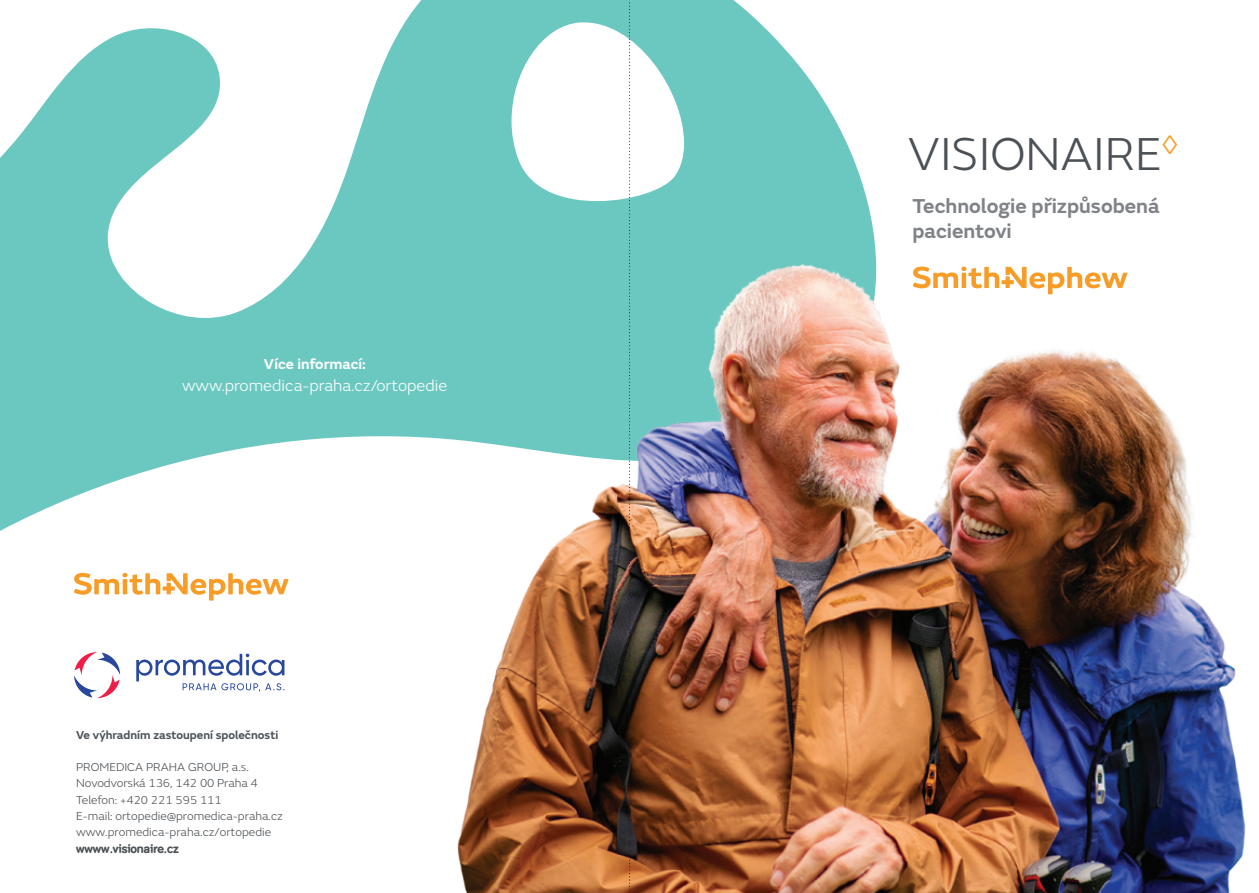
<style>
.page{position:relative;width:1259px;height:893px;background:#fff}
.page>*{position:absolute;margin:0;border:0;box-sizing:border-box;transform-origin:0 0}
.t1{font:300 48.15px "SN Emeric";color:#4b5156}
.t2{font:600 21px/25.2px "SN Emeric";color:#7f8287}
.t3{font:300 16.5px "SN Emeric";color:#fff}
.t4{font:600 15px "SN Emeric";color:#fff}
.t5{font:300 12px/16.4px "SN Emeric";color:#4b5156}
.t6{font:600 12px "SN Emeric";color:#4b5156}
.s1{font-family:"Smith&Nephew Product";font-weight:400}
</style>
<div class="page">
<svg style="left:0;top:28px;width:227px;height:647px;fill:#6bc8c0"></svg>
<svg style="left:74px;top:573px;width:153px;height:28px"></svg>
<svg style="left:136px;top:654px;width:91px;height:37px"></svg>
<svg style="left:74px;top:652px;width:46px;height:46px"></svg>
<img style="left:227px;top:0;width:1019px;height:893px">
<svg style="left:629px;top:0;width:1px;height:893px"></svg>
<p class="t4" style="left:264px;top:355px;width:104px">Více informací:</p>
<p class="t3" style="left:182px;top:375px;width:267px">www.promedica-praha.cz/ortopedie</p>
<p class="t6" style="left:76px;top:727px;width:204px">Ve výhradním zastoupení společnosti</p>
<p class="t5" style="left:76px;top:759px;width:208px">PROMEDICA PRAHA GROUP, a.s.<br>Novodvorská 136, 142 00 Praha 4<br>Telefon: +420 221 595 111<br>E-mail: ortopedie@promedica-praha.cz www.promedica-praha.cz/ortopedie <span class="s1">wwww.visionaire.cz</span></p>
<p class="t1" style="left:908px;top:125px;width:272px">VISIONAIRE<sup>◊</sup></p>
<p class="t2" style="left:912px;top:194px;width:249px">Technologie přizpůsobená pacientovi</p>
</div>
